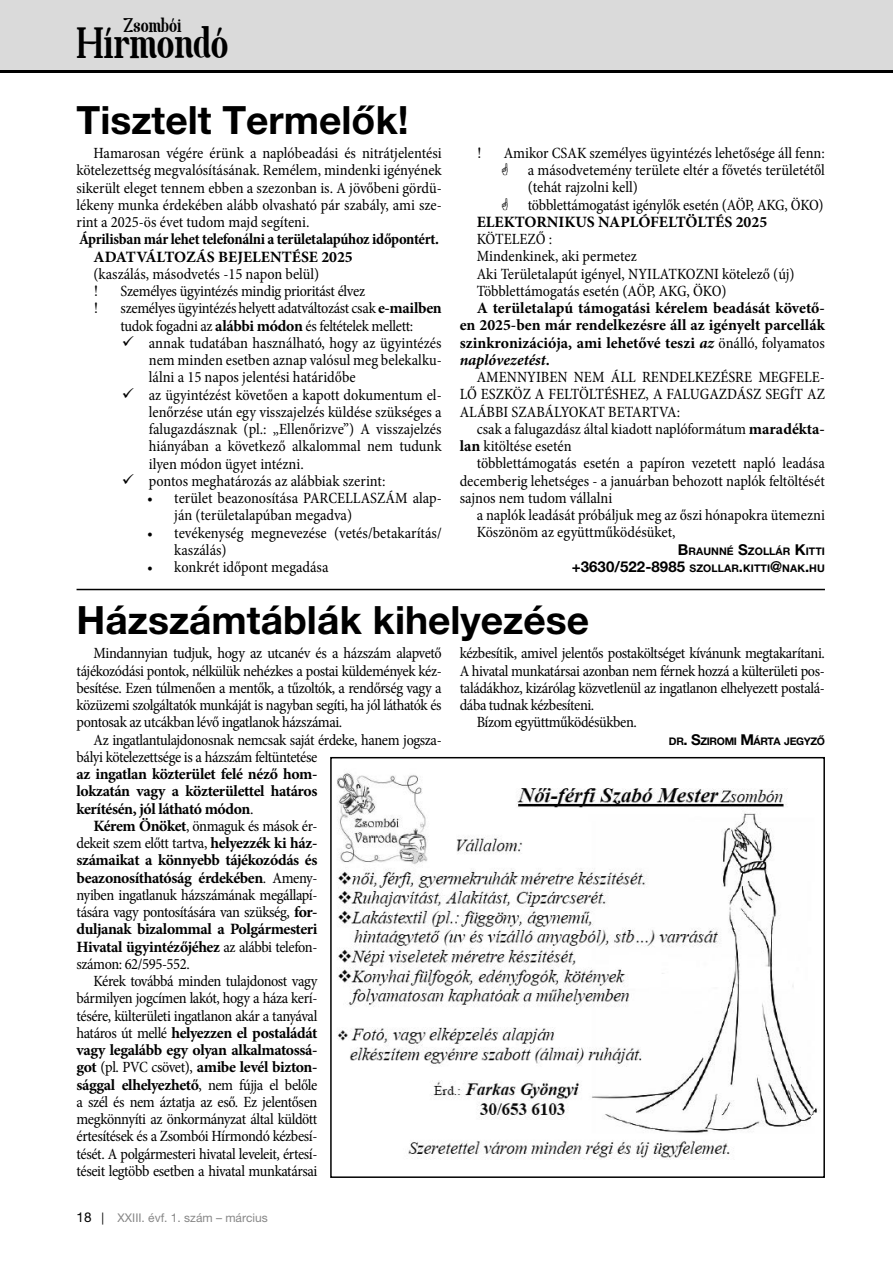
<style>
.page{position:relative;width:893px;height:1263px;background:#fff}
.page>*{position:absolute;margin:0;border:0;box-sizing:border-box;transform-origin:0 0}
.t1{font:41.7px "Spatha Serif";color:#000}
.t2{font:700 39px "Helvetica Neue LT Pro";color:#000}
.t3{font:18.9px "Spatha Serif";color:#000}
.t4{font:condensed 15.75px/17.2px "Minion Pro";letter-spacing:-.01em;color:#000}
.t5{font:700 15.75px/17.2px "Minion Pro";color:#000;text-align:justify}
.t6{font:700 condensed 15.75px "Minion Pro";letter-spacing:-.02em;color:#000}
.t7{font:15.75px "Times New Roman";color:#000}
.t8{font:700 15px "Helvetica Neue LT Pro";letter-spacing:.005em;color:#000}
.t9{font:12px "Helvetica Neue LT Pro";color:#878787}
.t10{font:700 10.5px "Helvetica Neue LT Pro";letter-spacing:-.035em;color:#000}
.t11{font:700 10.5px "Helvetica Neue LT Pro";letter-spacing:.005em;color:#000}
.s1{font-weight:700;font-stretch:normal}
.s2{font-style:italic}
.s3{font-weight:400;font-stretch:condensed}
.s4{font-size:15px}
.s5{font-size:10.5px}
.s6{font-size:13.5px;color:#000}
.s7{color:#000}
</style>
<div class="page">
<div style="left:0;top:0;width:893px;height:72px;background:#dadada"></div>
<hr style="left:0;top:70px;width:893px;height:2px;background:#000">
<hr style="left:77px;top:589px;width:748px;height:1px;background:#000">
<img style="left:337px;top:772px;width:481px;height:388px">
<div style="left:330px;top:757px;width:495px;height:421px;border:2px solid #000"></div>
<p class="t3" style="left:124px;top:13px;width:59px">Zsombói</p>
<h1 class="t1" style="left:77px;top:17px;width:153px">Hírmondó</h1>
<h2 class="t2" style="left:77px;top:96px;width:334px">Tisztelt Termelők!</h2>
<p class="t4" style="left:77px;top:145px;width:367px;text-align:justify;text-indent:17px">Hamarosan végére érünk a naplóbeadási és nitrátjelentési kötelezettség megvalósításának. Remélem, mindenki igényének sikerült eleget tennem ebben a szezonban is. A jövőbeni gördü&shy;lékeny munka érdekében alább olvasható pár szabály, ami sze&shy;rint a 2025-ös évet tudom majd segíteni.</p>
<p class="t6" style="left:79px;top:228px;width:362px">Áprilisban már lehet telefonálni a területalapúhoz időpontért.</p>
<p class="t5" style="left:94px;top:248px;width:261px">ADATVÁLTOZÁS BEJELENTÉSE 2025</p>
<p class="t4" style="left:94px;top:265px;width:227px">(kaszálás, másodvetés -15 napon belül)</p>
<p class="t7" style="left:94px;top:280px;width:7px">!</p>
<p class="t4" style="left:121px;top:283px;width:246px">Személyes ügyintézés mindig prioritást élvez</p>
<p class="t7" style="left:94px;top:297px;width:7px">!</p>
<p class="t4" style="left:121px;top:300px;width:323px">személyes ügyintézés helyett adatváltozást csak <span class="s1">e-mailben </span>tudok fogadni az <span class="s1">alábbi módon</span> és feltételek mellett:</p>
<p class="t4" style="left:149px;top:334px;width:294px">annak tudatában használható, hogy az ügyintézés nem minden esetben aznap valósul meg belekalku&shy;lálni a 15 napos jelentési határidőbe<br>az ügyintézést követően a kapott dokumentum el&shy;lenőrzése után egy visszajelzés küldése szükséges a falugazdásznak (pl.: „Ellenőrizve”) A visszajelzés hiányában a következő alkalommal nem tudunk ilyen módon ügyet intézni.<br>pontos meghatározás az alábbiak szerint:</p>
<p class="t4" style="left:174px;top:490px;width:269px;text-indent:-27px">• terület beazonosítása PARCELLASZÁM alap&shy;ján (területalapúban megadva)</p>
<p class="t4" style="left:174px;top:524px;width:269px;text-indent:-27px">• tevékenység megnevezése (vetés/betakarítás/ kaszálás)</p>
<p class="t4" style="left:147px;top:559px;width:183px">• konkrét időpont megadása</p>
<p class="t7" style="left:477px;top:142px;width:7px">!</p>
<p class="t4" style="left:528px;top:145px;width:299px;text-indent:-24px">Amikor CSAK személyes ügyintézés lehetősége áll fenn: a másodvetemény területe eltér a fővetés területétől (tehát rajzolni kell)<br>többlettámogatást igénylők esetén (AÖP, AKG, ÖKO)</p>
<p class="t5" style="left:477px;top:213px;width:292px">ELEKTORNIKUS NAPLÓFELTÖLTÉS 2025</p>
<p class="t4" style="left:477px;top:231px;width:319px">KÖTELEZŐ :<br>Mindenkinek, aki permetez<br>Aki Területalapút igényel, NYILATKOZNI kötelező (új)<br>Többlettámogatás esetén (AÖP, AKG, ÖKO)</p>
<p class="t5" style="left:460px;top:299px;width:367px;text-indent:17px">A területalapú támogatási kérelem beadását követő&shy;en 2025-ben már rendelkezésre áll az igényelt parcellák szinkronizációja, ami lehetővé teszi <span class="s2">az</span> <span class="s3">önálló, folyamatos </span><span class="s2">naplóvezetést</span>.</p>
<p class="t4" style="left:460px;top:369px;width:367px;text-align:justify;text-indent:17px">AMENNYIBEN NEM ÁLL RENDELKEZÉSRE MEGFELE-LŐ ESZKÖZ A FELTÖLTÉSHEZ, A FALUGAZDÁSZ SEGÍT AZ ALÁBBI SZABÁLYOKAT BETARTVA:</p>
<p class="t4" style="left:460px;top:420px;width:367px;text-indent:17px">csak a falugazdász által kiadott naplóformátum <span class="s1">maradékta&shy;lan</span> kitöltése esetén</p>
<p class="t4" style="left:460px;top:455px;width:367px;text-align:justify;text-indent:17px">többlettámogatás esetén a papíron vezetett napló leadása decemberig lehetséges - a januárban behozott naplók feltöltését sajnos nem tudom vállalni</p>
<p class="t4" style="left:477px;top:507px;width:350px">a naplók leadását próbáljuk meg az őszi hónapokra ütemezni<br>Köszönöm az együttműködésüket,</p>
<p class="t11" style="left:678px;top:545px;width:149px"><span class="s4">B</span>RAUNNÉ <span class="s4">S</span>ZOLLÁR <span class="s4">K</span>ITTI</p>
<p class="t8" style="left:572px;top:557px;width:255px">+3630/522-8985 <span class="s5">SZOLLAR</span>.<span class="s5">KITTI</span>@<span class="s5">NAK</span>.<span class="s5">HU</span></p>
<h2 class="t2" style="left:77px;top:596px;width:514px">Házszámtáblák kihelyezése</h2>
<p class="t4" style="left:77px;top:645px;width:367px;text-align:justify;text-indent:17px">Mindannyian tudjuk, hogy az utcanév és a házszám alapvető tájékozódási pontok, nélkülük nehézkes a postai küldemények kéz&shy;besítése. Ezen túlmenően a mentők, a tűzoltók, a rendőrség vagy a közüzemi szolgáltatók munkáját is nagyban segíti, ha jól láthatók és pontosak az utcákban lévő ingatlanok házszámai.</p>
<p class="t4" style="left:77px;top:731px;width:367px;text-indent:17px">Az ingatlantulajdonosnak nemcsak saját érdeke, hanem jogsza&shy;bályi kötelezettsége is a házszám feltüntetése</p>
<p class="t5" style="left:77px;top:765px;width:242px">az ingatlan közterület felé néző hom&shy;lokzatán vagy a közterülettel határos kerítésén, jól látható módon<span class="s3">.</span></p>
<p class="t4" style="left:77px;top:817px;width:242px;text-align:justify;text-indent:17px"><span class="s1">Kérem Önöket</span>, önmaguk és mások ér&shy;dekeit szem előtt tartva, <span class="s1">helyezzék ki ház&shy;számaikat a könnyebb tájékozódás és beazonosíthatóság érdekében</span>. Amen - nyiben ingatlanuk házszámának megállapí&shy;tására vagy pontosítására van szükség, <span class="s1">for&shy;duljanak bizalommal a Polgármesteri Hivatal ügyintézőjéhez</span> az alábbi telefon&shy;számon: 62/595-552.</p>
<p class="t4" style="left:77px;top:973px;width:242px;text-align:justify;text-indent:17px">Kérek továbbá minden tulajdonost vagy bármilyen jogcímen lakót, hogy a háza kerí&shy;tésére, külterületi ingatlanon akár a tanyával határos út mellé <span class="s1">helyezzen el postaládát vagy legalább egy olyan alkalmatossá&shy;got</span> (pl. PVC csövet), <span class="s1">amibe levél bizton&shy;sággal elhelyezhető</span>, nem fújja el belőle a szél és nem áztatja az eső. Ez jelentősen megkönnyíti az önkormányzat által küldött értesítések és a Zsombói Hírmondó kézbesí&shy;tését. A polgármesteri hivatal leveleit, értesí&shy;téseit legtöbb esetben a hivatal munkatársai</p>
<p class="t4" style="left:460px;top:645px;width:367px">kézbesítik, amivel jelentős postaköltséget kívánunk megtakarítani.</p>
<p class="t4" style="left:460px;top:662px;width:367px">A hivatal munkatársai azonban nem férnek hozzá a külterületi pos-</p>
<p class="t4" style="left:460px;top:679px;width:367px">taládákhoz, kizárólag közvetlenül az ingatlanon elhelyezett postalá-</p>
<p class="t4" style="left:460px;top:696px;width:136px">dába tudnak kézbesíteni.</p>
<p class="t4" style="left:477px;top:714px;width:162px">Bízom együttműködésükben.</p>
<p class="t10" style="left:669px;top:734px;width:157px">DR<span class="s4">. S</span>ZIROMI <span class="s4">M</span>ÁRTA JEGYZŐ</p>
<p class="t9" style="left:77px;top:1210px;width:193px"><span class="s6">18</span> <span class="s7">|</span> XXIII. évf. 1. szám – március</p>
</div>
